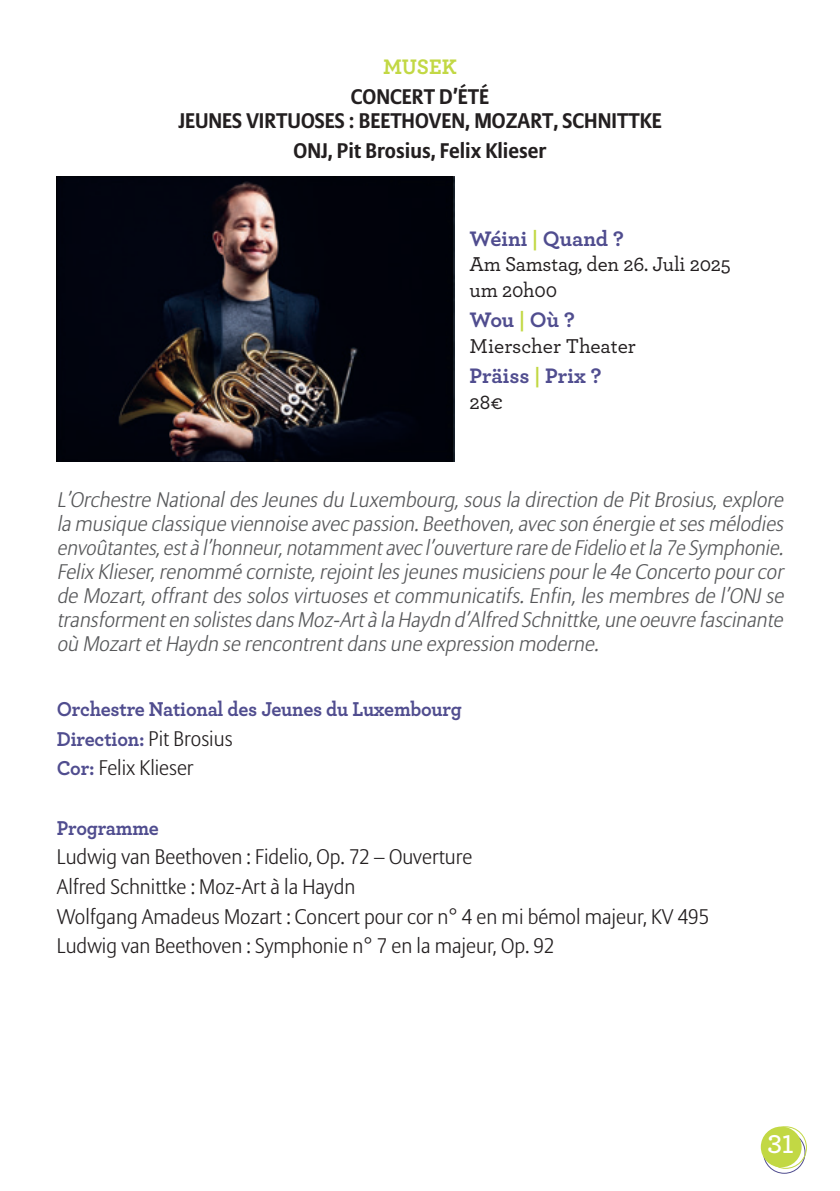
<style>
.page{position:relative;width:840px;height:1191px;background:#fff}
.page>*{position:absolute;margin:0;border:0;box-sizing:border-box;transform-origin:0 0}
.t1{font:600 27px "Archer";color:#fff}
.t2{font:700 22px "Archer";color:#504d8f}
.t3{font:700 22px "Archer";letter-spacing:-.005em;color:#c2d844}
.t4{font:italic 300 21px/24px "Allianz Sans";color:#57585a;text-align:justify}
.t5{font:300 21px/29.6px "Allianz Sans";color:#231f20}
.t6{font:700 21px/24px "Allianz Sans";color:#231f20;text-align:center}
.t7{font:700 21px/29.6px "Archer";letter-spacing:-.01em;color:#504d8f;scale:.95 1}
.t8{font:500 21px/25.2px "Archer";letter-spacing:-.01em;color:#231f20}
.s1{color:#c2d844}
.s2{font-family:"Allianz Sans";font-weight:300;color:#231f20}
.s3{font-family:"Archer";font-weight:700;color:#504d8f}
</style>
<div class="page">
<div style="left:763px;top:1131px;width:41px;height:42px;border:1px solid #504d8f;border-radius:50%"></div>
<div style="left:760px;top:1126px;width:41px;height:41px;background:#c2d844;border-radius:50%"></div>
<div style="left:764px;top:1126px;width:42px;height:42px;border:1px solid #c2d844;border-radius:50%"></div>
<img style="left:57px;top:176px;width:397px;height:285px">
<p class="t3" style="left:383px;top:50px;width:75px">MUSEK</p>
<p class="t6" style="left:178px;top:85px;width:484px">CONCERT D’ÉTÉ<br>JEUNES VIRTUOSES : BEETHOVEN, MOZART, SCHNITTKE</p>
<p class="t6" style="left:293px;top:139px;width:254px">ONJ, Pit Brosius, Felix Klieser</p>
<p class="t2" style="left:469px;top:221px;width:156px">Wéini <span class="s1">|</span> Quand ?</p>
<p class="t8" style="left:469px;top:251px;width:262px">Am Samstag, den 26. Juli 2025 um 20h00</p>
<p class="t2" style="left:469px;top:303px;width:107px">Wou <span class="s1">|</span> Où ?</p>
<p class="t8" style="left:469px;top:332px;width:168px">Mierscher Theater</p>
<p class="t2" style="left:469px;top:359px;width:133px">Präiss <span class="s1">|</span> Prix ?</p>
<p class="t8" style="left:469px;top:388px;width:35px">28€</p>
<p class="t4" style="left:57px;top:488px;width:732px">L’Orchestre NationaldesJeunesdu Luxembourg,sousla direction de PitBrosius,explore la musique classique viennoise avec passion.Beethoven,avec son énergie etsesmélodies envoûtantes,està l’honneur,notammentavecl’ouverture rare de Fidelio etla 7e Symphonie.<br>Felix Klieser,renommé corniste,rejointlesjeunesmusicienspourle 4e Concerto pourcor de Mozart,offrantdessolosvirtuosesetcommunicatifs.Enfin,lesmembresde l’ONJse transformenten solistesdansMoz-Artà la Haydn d’Alfred Schnittke,une oeuvre fascinante où MozartetHaydn se rencontrentdansune expression moderne.</p>
<p class="t7" style="left:57px;top:692px;width:428px">Orchestre National des Jeunes du Luxembourg<br>Direction: <span class="s2">Pit Brosius</span></p>
<p class="t5" style="left:57px;top:754px;width:138px"><span class="s3">Cor:</span> Felix Klieser</p>
<p class="t7" style="left:57px;top:811px;width:109px">Programme</p>
<p class="t5" style="left:57px;top:843px;width:653px">Ludwig van Beethoven : Fidelio, Op. 72 – Ouverture<br>Alfred Schnittke : Moz-Art à la Haydn<br>Wolfgang Amadeus Mozart : Concert pour cor n° 4 en mi bémol majeur, KV 495<br>Ludwig van Beethoven : Symphonie n° 7 en la majeur, Op. 92</p>
<p class="t1" style="left:767px;top:1124px;width:28px">31</p>
</div>
